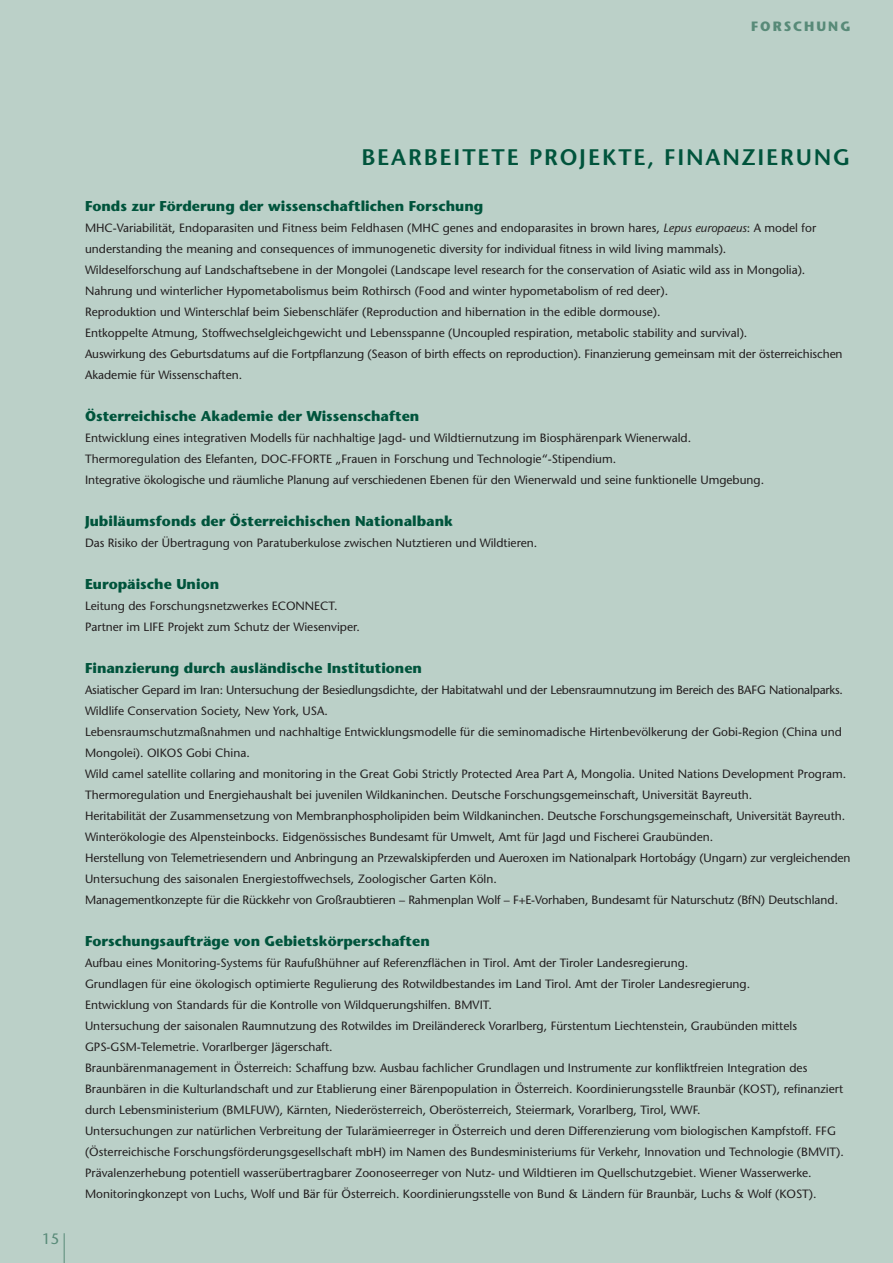
<style>
.page{position:relative;width:893px;height:1263px;background:#bbd0c8}
.page>*{position:absolute;margin:0;border:0;box-sizing:border-box;transform-origin:0 0}
.t1{font:600 22.5px "Stone Sans Std";letter-spacing:.08em;color:#00543c}
.t2{font:15px "Stone Sans Std Medium 2";color:#588a78}
.t3{font:14.25px "Stone Sans Std Bold 2";color:#00543c}
.t4{font:13.5px "Stone Sans Std Bold 2";color:#588a78}
.t5{font:12px/21px "Stone Sans Std Medium 2";color:#231f20}
.s1{font-family:"Stone Sans Std Medium Italic 2"}
</style>
<div class="page">
<hr style="left:64px;top:1233px;width:1px;height:30px;background:#588a78">
<p class="t4" style="left:751px;top:18px;width:12px">forschung</p>
<p class="t2" style="left:42px;top:1229px;width:19px">15</p>
<p class="t1" style="left:361px;top:144px;width:32px">BEAR</p>
<p class="t1" style="left:424px;top:144px;width:30px">BEITETE</p>
<p class="t1" style="left:529px;top:144px;width:323px">PROJEKTE, FI NANZIERUNG</p>
<p class="t3" style="left:85px;top:197px;width:400px">Fonds zur Förderung der wissenschaftlichen Forschung</p>
<p class="t5" style="left:85px;top:217px;width:759px">MHC-Variabilität, Endoparasiten und Fitness beim Feldhasen (MHC genes and endoparasites in brown hares, <span class="s1">Lepus europaeus</span>: A model for understanding the meaning and consequences of immunogenetic diversity for individual fitness in wild living mammals).<br>Wildeselforschung auf Landschaftsebene in der Mongolei (Landscape level research for the conservation of Asiatic wild ass in Mongolia).<br>Nahrung und winterlicher Hypometabolismus beim Rothirsch (Food and winter hypometabolism of red deer).<br>Reproduktion und Winterschlaf beim Siebenschläfer (Reproduction and hibernation in the edible dormouse).<br>Entkoppelte Atmung, Stoffwechselgleichgewicht und Lebensspanne (Uncoupled respiration, metabolic stability and survival).<br>Auswirkung des Geburtsdatums auf die Fortpflanzung (Season of birth effects on reproduction). Finanzierung gemeinsam mit der österreichischen Akademie für Wissenschaften.</p>
<p class="t3" style="left:85px;top:407px;width:336px">Österreichische Akademie der Wissenschaften</p>
<p class="t5" style="left:85px;top:427px;width:681px">Entwicklung eines integrativen Modells für nachhaltige Jagd- und Wildtiernutzung im Biosphärenpark Wienerwald.<br>Thermoregulation des Elefanten, DOC-FFORTE „Frauen in Forschung und Technologie“-Stipendium.<br>Integrative ökologische und räumliche Planung auf verschiedenen Ebenen für den Wienerwald und seine funktionelle Umgebung.</p>
<p class="t3" style="left:85px;top:512px;width:370px">Jubiläumsfonds der Österreichischen Nationalbank</p>
<p class="t5" style="left:85px;top:532px;width:454px">Das Risiko der Übertragung von Paratuberkulose zwischen Nutztieren und Wildtieren.</p>
<p class="t3" style="left:85px;top:575px;width:136px">Europäische Union</p>
<p class="t5" style="left:85px;top:595px;width:276px">Leitung des Forschungsnetzwerkes ECONNECT.<br>Partner im LIFE Projekt zum Schutz der Wiesenviper.</p>
<p class="t3" style="left:85px;top:659px;width:338px">Finanzierung durch ausländische Institutionen</p>
<p class="t5" style="left:85px;top:679px;width:767px">Asiatischer Gepard im Iran: Untersuchung der Besiedlungsdichte, der Habitatwahl und der Lebensraumnutzung im Bereich des BAFG Nationalparks.<br>Wildlife Conservation Society, New York, USA.<br>Lebensraumschutzmaßnahmen und nachhaltige Entwicklungsmodelle für die seminomadische Hirtenbevölkerung der Gobi-Region (China und Mongolei). OIKOS Gobi China.<br>Wild camel satellite collaring and monitoring in the Great Gobi Strictly Protected Area Part A, Mongolia. United Nations Development Program.<br>Thermoregulation und Energiehaushalt bei juvenilen Wildkaninchen. Deutsche Forschungsgemeinschaft, Universität Bayreuth.<br>Heritabilität der Zusammensetzung von Membranphospholipiden beim Wildkaninchen. Deutsche Forschungsgemeinschaft, Universität Bayreuth.<br>Winterökologie des Alpensteinbocks. Eidgenössisches Bundesamt für Umwelt, Amt für Jagd und Fischerei Graubünden.<br>Herstellung von Telemetriesendern und Anbringung an Przewalskipferden und Aueroxen im Nationalpark Hortobágy (Ungarn) zur vergleichenden Untersuchung des saisonalen Energiestoffwechsels, Zoologischer Garten Köln.<br>Managementkonzepte für die Rückkehr von Großraubtieren – Rahmenplan Wolf – F+E-Vorhaben, Bundesamt für Naturschutz (BfN) Deutschland.</p>
<p class="t3" style="left:85px;top:932px;width:346px">Forschungsaufträge von Gebietskörperschaften</p>
<p class="t5" style="left:85px;top:952px;width:760px">Aufbau eines Monitoring-Systems für Raufußhühner auf Referenzflächen in Tirol. Amt der Tiroler Landesregierung.<br>Grundlagen für eine ökologisch optimierte Regulierung des Rotwildbestandes im Land Tirol. Amt der Tiroler Landesregierung.<br>Entwicklung von Standards für die Kontrolle von Wildquerungshilfen. BMVIT.<br>Untersuchung der saisonalen Raumnutzung des Rotwildes im Dreiländereck Vorarlberg, Fürstentum Liechtenstein, Graubünden mittels GPS-GSM-Telemetrie. Vorarlberger Jägerschaft.<br>Braunbärenmanagement in Österreich: Schaffung bzw. Ausbau fachlicher Grundlagen und Instrumente zur konfliktfreien Integration des Braunbären in die Kulturlandschaft und zur Etablierung einer Bärenpopulation in Österreich. Koordinierungsstelle Braunbär (KOST), refinanziert durch Lebensministerium (BMLFUW), Kärnten, Niederösterreich, Oberösterreich, Steiermark, Vorarlberg, Tirol, WWF.<br>Untersuchungen zur natürlichen Verbreitung der Tularämieerreger in Österreich und deren Differenzierung vom biologischen Kampfstoff. FFG (Österreichische Forschungsförderungsgesellschaft mbH) im Namen des Bundesministeriums für Verkehr, Innovation und Technologie (BMVIT).<br>Prävalenzerhebung potentiell wasserübertragbarer Zoonoseerreger von Nutz- und Wildtieren im Quellschutzgebiet. Wiener Wasserwerke.<br>Monitoringkonzept von Luchs, Wolf und Bär für Österreich. Koordinierungsstelle von Bund &amp; Ländern für Braunbär, Luchs &amp; Wolf (KOST).</p>
</div>
